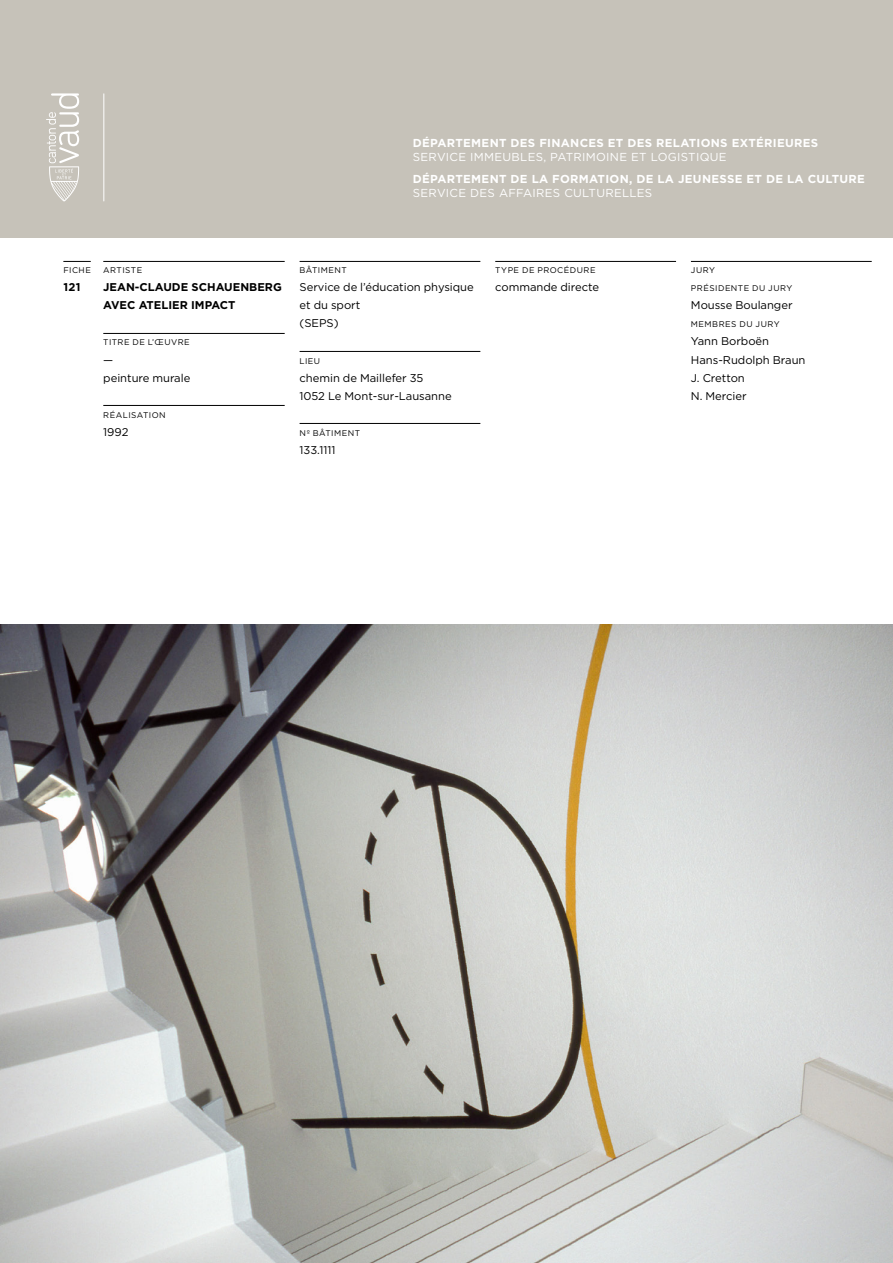
<style>
.page{position:relative;width:893px;height:1263px;background:#fff}
.page>*{position:absolute;margin:0;border:0;box-sizing:border-box;transform-origin:0 0}
.t1{font:700 11.55px "Gotham";letter-spacing:.025em;color:#fff}
.t2{font:11.55px "Gotham";letter-spacing:.025em;color:#fff}
.t3{font:11.25px/18px "Gotham";letter-spacing:-.005em;color:#000}
.t4{font:700 11.25px/18px "Gotham";color:#000}
.t5{font:8.25px/18px "Gotham";letter-spacing:.055em;color:#000}
</style>
<div class="page">
<img style="left:0;top:625px;width:893px;height:638px">
<hr style="left:103px;top:261px;width:182px;height:1px;background:#000">
<hr style="left:103px;top:333px;width:182px;height:1px;background:#000">
<hr style="left:103px;top:405px;width:182px;height:1px;background:#000">
<hr style="left:300px;top:261px;width:180px;height:1px;background:#000">
<hr style="left:300px;top:351px;width:180px;height:1px;background:#000">
<hr style="left:300px;top:423px;width:180px;height:1px;background:#000">
<hr style="left:495px;top:261px;width:181px;height:1px;background:#000">
<svg style="left:63px;top:261px;width:28px;height:1px"></svg>
<hr style="left:691px;top:261px;width:181px;height:1px;background:#000">
<div style="left:0;top:0;width:893px;height:237px;background:#c6c2b9"></div>
<svg style="left:46px;top:93px;width:33px;height:108px"></svg>
<hr style="left:103px;top:93px;width:1px;height:108px;background:#fff">
<p class="t1" style="left:413px;top:135px;width:407px">DÉPARTEMENT DES FINANCES ET DES RELATIONS EXTÉRIEURES</p>
<p class="t2" style="left:413px;top:149px;width:315px">SERVICE IMMEUBLES, PATRIMOINE ET LOGISTIQUE</p>
<p class="t1" style="left:413px;top:171px;width:454px">DÉPARTEMENT DE LA FORMATION, DE LA JEUNESSE ET DE LA CULTURE</p>
<p class="t2" style="left:413px;top:185px;width:241px">SERVICE DES AFFAIRES CULTURELLES</p>
<p class="t5" style="left:63px;top:261px;width:29px">FICHE</p>
<p class="t4" style="left:63px;top:278px;width:19px">121</p>
<p class="t5" style="left:103px;top:261px;width:40px">ARTISTE</p>
<p class="t4" style="left:103px;top:278px;width:180px">JEAN-CLAUDE SCHAUENBERG<br>AVEC ATELIER IMPACT</p>
<p class="t5" style="left:103px;top:333px;width:88px">TITRE DE L’ŒUVRE</p>
<p class="t3" style="left:103px;top:350px;width:89px">—<br>peinture murale</p>
<p class="t5" style="left:103px;top:405px;width:64px">RÉALISATION</p>
<p class="t3" style="left:103px;top:422px;width:27px">1992</p>
<p class="t5" style="left:300px;top:261px;width:49px">BÂTIMENT</p>
<p class="t3" style="left:300px;top:278px;width:176px">Service de l’éducation physique et du sport<br>(SEPS)</p>
<p class="t5" style="left:300px;top:351px;width:22px">LIEU</p>
<p class="t3" style="left:300px;top:368px;width:154px">chemin de Maillefer 35<br>1052 Le Mont-sur-Lausanne</p>
<p class="t5" style="left:300px;top:423px;width:62px">Nº BÂTIMENT</p>
<p class="t3" style="left:300px;top:440px;width:37px">133.1111</p>
<p class="t5" style="left:495px;top:261px;width:102px">TYPE DE PROCÉDURE</p>
<p class="t3" style="left:495px;top:278px;width:105px">commande directe</p>
<p class="t5" style="left:691px;top:261px;width:103px">JURY<br>PRÉSIDENTE DU JURY</p>
<p class="t3" style="left:691px;top:296px;width:103px">Mousse Boulanger</p>
<p class="t5" style="left:691px;top:315px;width:90px">MEMBRES DU JURY</p>
<p class="t3" style="left:691px;top:332px;width:116px">Yann Borboën<br>Hans-Rudolph Braun<br>J. Cretton<br>N. Mercier</p>
</div>
